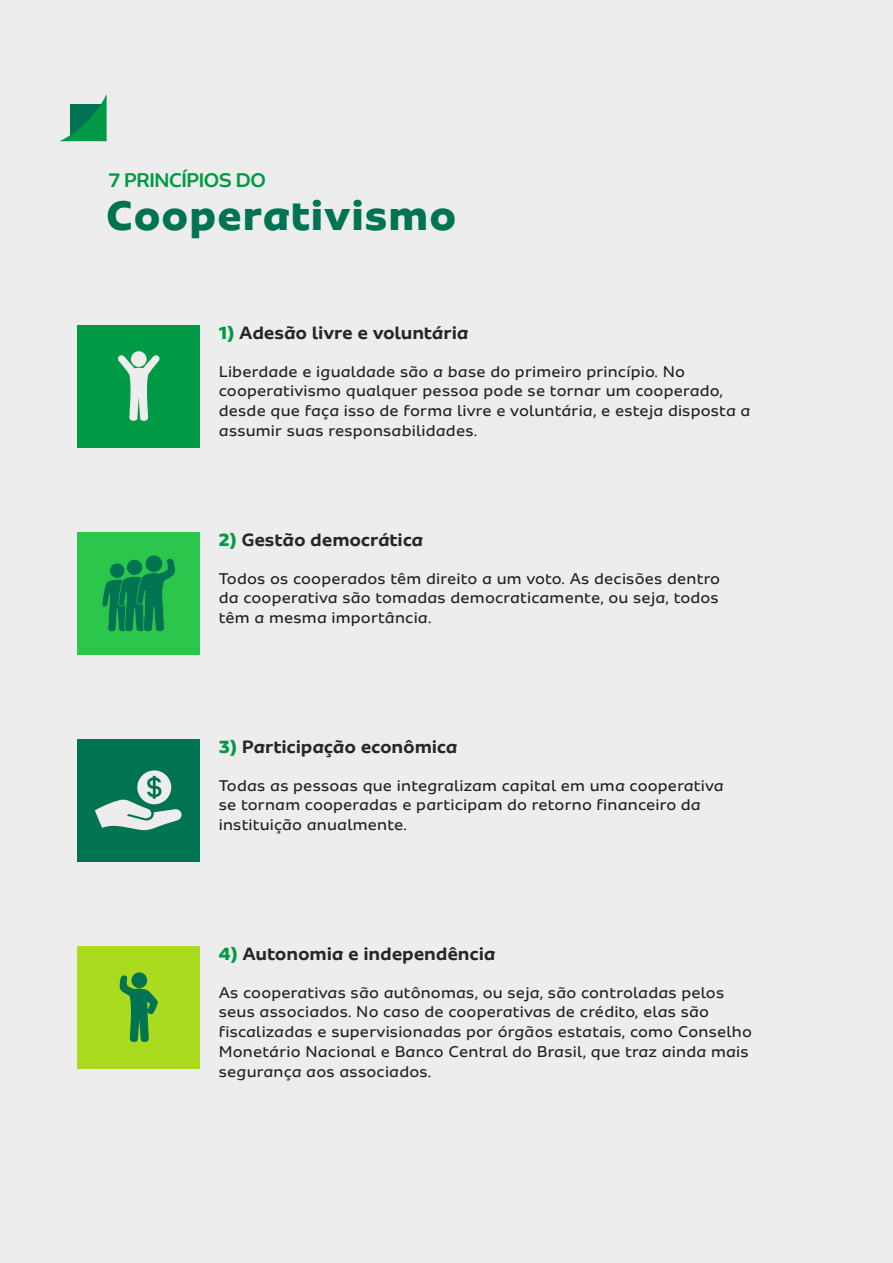
<style>
.page{position:relative;width:893px;height:1263px;background:#ededed}
.page>*{position:absolute;margin:0;border:0;box-sizing:border-box;transform-origin:0 0}
.t1{font:800 43.8px "Sua";letter-spacing:.01em;color:#007452}
.t2{font:500 21px "Sua";letter-spacing:-.05em;color:#009a44}
.t3{font:700 18.9px "Sua";letter-spacing:-.01em;color:#262626}
.t4{font:16.5px/19.8px "Sua";letter-spacing:.01em;color:#231f20}
.s1{font-weight:800;color:#009a44}
</style>
<div class="page">
<svg style="left:60px;top:94px;width:47px;height:47px"></svg>
<div style="left:78px;top:325px;width:122px;height:122px;background:#009945"></div>
<svg style="left:131px;top:351px;width:16px;height:16px"></svg>
<svg style="left:118px;top:355px;width:42px;height:66px"></svg>
<div style="left:78px;top:532px;width:122px;height:122px;background:#2bc74d"></div>
<svg style="left:102px;top:555px;width:73px;height:77px"></svg>
<div style="left:78px;top:739px;width:122px;height:122px;background:#007352"></div>
<svg style="left:95px;top:770px;width:87px;height:60px"></svg>
<div style="left:78px;top:946px;width:122px;height:122px;background:#abdb1f"></div>
<svg style="left:131px;top:972px;width:16px;height:16px"></svg>
<svg style="left:119px;top:975px;width:39px;height:67px"></svg>
<p class="t2" style="left:108px;top:167px;width:159px">7 PRINCÍPIOS DO</p>
<h1 class="t1" style="left:106px;top:189px;width:352px">Cooperativismo</h1>
<p class="t3" style="left:219px;top:322px;width:251px"><span class="s1">1)</span> Adesão livre e voluntária</p>
<p class="t4" style="left:219px;top:361px;width:533px">Liberdade e igualdade são a base do primeiro princípio. No cooperativismo qualquer pessoa pode se tornar um cooperado, desde que faça isso de forma livre e voluntária, e esteja disposta a assumir suas responsabilidades.</p>
<p class="t3" style="left:219px;top:529px;width:206px"><span class="s1">2)</span> Gestão democrática</p>
<p class="t4" style="left:219px;top:568px;width:503px;text-align:justify">Todos os cooperados têm direito a um voto. As decisões dentro da cooperativa são tomadas democraticamente, ou seja, todos têm a mesma importância.</p>
<p class="t3" style="left:219px;top:736px;width:240px"><span class="s1">3)</span> Participação econômica</p>
<p class="t4" style="left:219px;top:775px;width:507px">Todas as pessoas que integralizam capital em uma cooperativa se tornam cooperadas e participam do retorno financeiro da instituição anualmente.</p>
<p class="t3" style="left:219px;top:943px;width:278px"><span class="s1">4)</span> Autonomia e independência</p>
<p class="t4" style="left:219px;top:982px;width:535px">As cooperativas são autônomas, ou seja, são controladas pelos seus associados. No caso de cooperativas de crédito, elas são fiscalizadas e supervisionadas por órgãos estatais, como Conselho Monetário Nacional e Banco Central do Brasil, que traz ainda mais segurança aos associados.</p>
</div>
